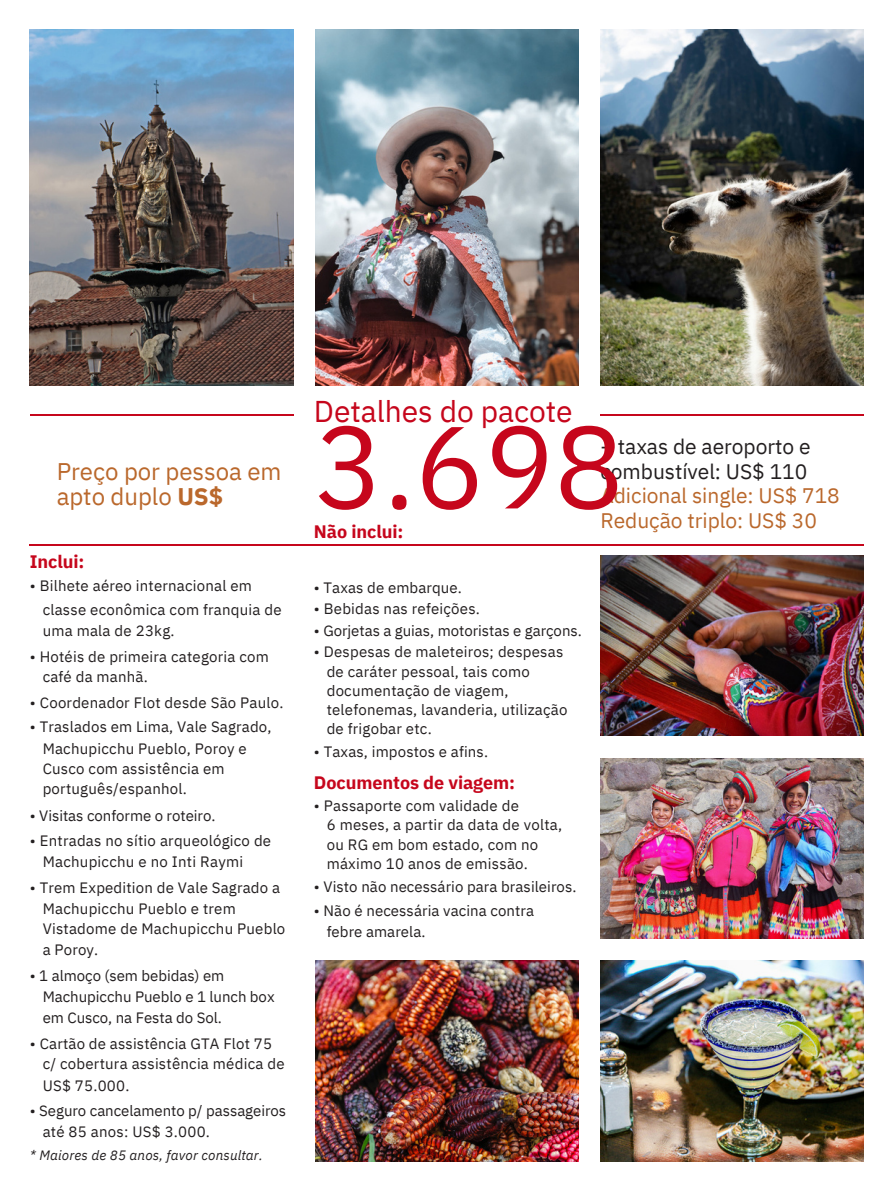
<style>
.page{position:relative;width:893px;height:1192px;background:#fff}
.page>*{position:absolute;margin:0;border:0;box-sizing:border-box;transform-origin:0 0}
.t1{font:116.4px "IBM Plex Sans";color:#c6061c}
.t2{font:30px "IBM Plex Sans";letter-spacing:-.005em;color:#c6061c}
.t3{font:24px/24.8px "IBM Plex Sans";letter-spacing:-.005em;color:#ba682c}
.t4{font:21px/24.8px "IBM Plex Sans";letter-spacing:-.005em;color:#ba682c}
.t5{font:700 18px "IBM Plex Sans";letter-spacing:-.005em;color:#c6061c}
.t6{font:15px/20.2px "IBM Plex Sans";letter-spacing:.015em;color:#231f20}
.t7{font:15px/20.2px "IBM Plex Sans";letter-spacing:-.005em;color:#231f20}
.t8{font:italic 13.5px "IBM Plex Sans";letter-spacing:.01em;color:#231f20}
.s1{font-weight:700}
.s2{color:#231f20}
</style>
<div class="page">
<hr style="left:29px;top:544px;width:834px;height:2px;background:#c6061c">
<hr style="left:30px;top:414px;width:263px;height:1px;background:#c6061c">
<hr style="left:600px;top:414px;width:263px;height:1px;background:#c6061c">
<img style="left:30px;top:30px;width:263px;height:355px">
<img style="left:315px;top:30px;width:263px;height:355px">
<img style="left:600px;top:30px;width:263px;height:355px">
<img style="left:315px;top:960px;width:263px;height:201px">
<img style="left:600px;top:960px;width:263px;height:201px">
<img style="left:600px;top:758px;width:263px;height:180px">
<img style="left:600px;top:555px;width:263px;height:180px">
<h5 class="t3" style="left:57px;top:458px;width:226px">Preço por pessoa em apto duplo <span class="s1">US$</span></h5>
<p class="t5" style="left:30px;top:549px;width:56px">Inclui:</p>
<p class="t6" style="left:30px;top:575px;width:223px">• Bilhete aéreo internacional em</p>
<p class="t6" style="left:43px;top:599px;width:240px">classe econômica com franquia de uma mala de 23kg.</p>
<h1 class="t6" style="left:30px;top:646px;width:240px">• Hotéis de primeira categoria com</h1>
<h3 class="t6" style="left:43px;top:666px;width:106px">café da manhã.</h3>
<h2 class="t6" style="left:30px;top:691px;width:255px">• Coordenador Flot desde São Paulo.</h2>
<h2 class="t6" style="left:30px;top:716px;width:243px">• Traslados em Lima, Vale Sagrado,</h2>
<h5 class="t6" style="left:43px;top:737px;width:205px">Machupicchu Pueblo, Poroy e<br>Cusco com assistência em</h5>
<p class="t6" style="left:43px;top:778px;width:146px">português/espanhol.</p>
<h5 class="t7" style="left:30px;top:805px;width:187px">• Visitas conforme o roteiro.</h5>
<h5 class="t6" style="left:30px;top:830px;width:243px">• Entradas no sítio arqueológico de</h5>
<h5 class="t6" style="left:43px;top:851px;width:202px">Machupicchu e no Inti Raymi</h5>
<h5 class="t6" style="left:30px;top:876px;width:251px">• Trem Expedition de Vale Sagrado a</h5>
<h5 class="t6" style="left:43px;top:898px;width:244px">Machupicchu Pueblo e trem<br>Vistadome de Machupicchu Pueblo a Poroy.</h5>
<h5 class="t7" style="left:30px;top:965px;width:196px">• 1 almoço (sem bebidas) em</h5>
<h5 class="t7" style="left:43px;top:986px;width:233px">Machupicchu Pueblo e 1 lunch box em Cusco, na Festa do Sol.</h5>
<h5 class="t6" style="left:30px;top:1033px;width:243px">• Cartão de assistência GTA Flot 75</h5>
<h5 class="t6" style="left:43px;top:1053px;width:243px;line-height:21.3px">c/ cobertura assistência médica de<br>US$ 75.000.</h5>
<h5 class="t7" style="left:30px;top:1100px;width:258px">• Seguro cancelamento p/ passageiros</h5>
<h5 class="t6" style="left:43px;top:1121px;width:169px">até 85 anos: US$ 3.000.</h5>
<h5 class="t8" style="left:30px;top:1146px;width:234px">* Maiores de 85 anos, favor consultar.</h5>
<h5 class="t2" style="left:314px;top:391px;width:260px">Detalhes do pacote</h5>
<h5 class="t1" style="left:314px;top:389px;width:311px">3.698</h5>
<h5 class="t5" style="left:314px;top:519px;width:91px">Não inclui:</h5>
<h5 class="t4" style="left:600px;top:433px;width:241px"><span class="s2">+ taxas de aeroporto e combustível: US$ 110<br></span>Adicional single: US$ 718<br>Redução triplo: US$ 30</h5>
<h5 class="t6" style="left:314px;top:576px;width:149px">• Taxas de embarque.</h5>
<h5 class="t6" style="left:314px;top:598px;width:167px">• Bebidas nas refeições.</h5>
<h5 class="t7" style="left:314px;top:620px;width:269px">• Gorjetas a guias, motoristas e garçons.</h5>
<h5 class="t6" style="left:314px;top:641px;width:251px">• Despesas de maleteiros; despesas</h5>
<h5 class="t6" style="left:326px;top:661px;width:242px;line-height:19.2px">de caráter pessoal, tais como documentação de viagem, telefonemas, lavanderia, utilização</h5>
<h4 class="t6" style="left:326px;top:718px;width:106px">de frigobar etc.</h4>
<h5 class="t6" style="left:314px;top:741px;width:175px">• Taxas, impostos e afins.</h5>
<h5 class="t6" style="left:314px;top:795px;width:206px">• Passaporte com validade de</h5>
<h5 class="t6" style="left:326px;top:815px;width:237px;line-height:19.2px">6 meses, a partir da data de volta, ou RG em bom estado, com no máximo 10 anos de emissão.</h5>
<h5 class="t6" style="left:314px;top:876px;width:264px">• Visto não necessário para brasileiros.</h5>
<h5 class="t6" style="left:314px;top:900px;width:222px">• Não é necessária vacina contra</h5>
<p class="t6" style="left:326px;top:921px;width:100px">febre amarela.</p>
<p class="t5" style="left:314px;top:770px;width:203px">Documentos de viagem:</p>
</div>
